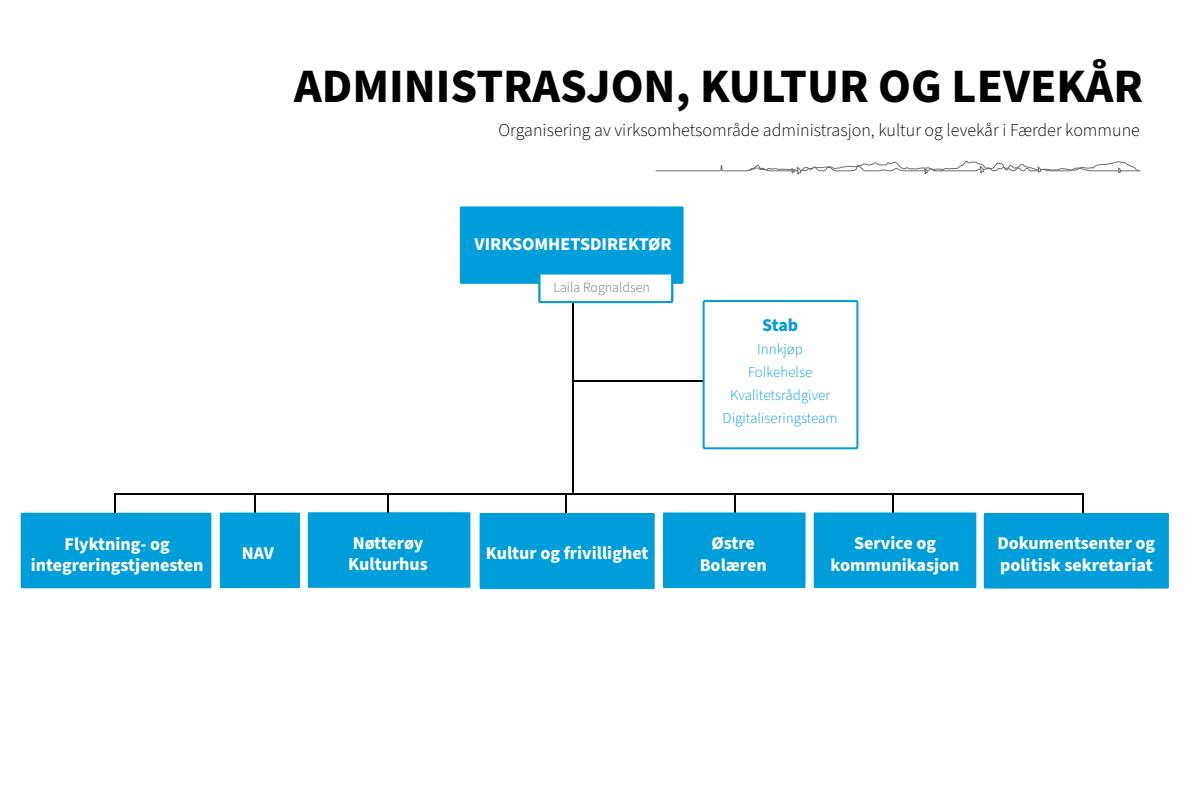
<style>
.page{position:relative;width:1191px;height:791px;background:#fff}
.page>*{position:absolute;margin:0;border:0;box-sizing:border-box;transform-origin:0 0}
.t1{font:700 48px "Source Sans Pro";color:#000}
.t2{font:700 18px/21.6px "Source Sans Pro";color:#fff;text-align:center}
.t3{font:300 18px "Source Sans Pro";color:#000}
.t4{font:700 18px "Source Sans Pro";color:#009ddb}
.t5{font:300 15px/23px "Source Sans Pro";color:#009ddb;text-align:center}
.t6{font:300 14px "Source Sans Pro";color:#6d6e71}
</style>
<div class="page">
<hr style="left:574px;top:380px;width:130px;height:1px;background:#000">
<hr style="left:114px;top:494px;width:1px;height:51px;background:#000">
<hr style="left:1082px;top:493px;width:1px;height:52px;background:#000">
<hr style="left:254px;top:493px;width:1px;height:52px;background:#000">
<hr style="left:573px;top:266px;width:1px;height:227px;background:#000">
<div style="left:460px;top:206px;width:223px;height:78px;background:#009ddb"></div>
<svg style="left:538px;top:274px;width:135px;height:29px"></svg>
<svg style="left:701px;top:300px;width:158px;height:150px"></svg>
<div style="left:220px;top:513px;width:80px;height:75px;background:#009ddb"></div>
<hr style="left:114px;top:493px;width:968px;height:1px;background:#000">
<div style="left:983px;top:513px;width:185px;height:75px;background:#009ddb"></div>
<hr style="left:565px;top:493px;width:1px;height:52px;background:#000">
<div style="left:479px;top:513px;width:175px;height:76px;background:#009ddb"></div>
<hr style="left:892px;top:493px;width:1px;height:52px;background:#000">
<div style="left:813px;top:512px;width:163px;height:76px;background:#009ddb"></div>
<hr style="left:734px;top:493px;width:1px;height:52px;background:#000">
<div style="left:663px;top:512px;width:142px;height:76px;background:#009ddb"></div>
<div style="left:308px;top:512px;width:162px;height:76px;background:#009ddb"></div>
<svg style="left:387px;top:494px;width:1px;height:18px"></svg>
<svg style="left:656px;top:160px;width:484px;height:15px"></svg>
<div style="left:21px;top:513px;width:190px;height:75px;background:#009ddb"></div>
<h1 class="t1" style="left:294px;top:53px;width:850px">ADMINISTRASJON, KULTUR OG LEVEKÅR</h1>
<p class="t3" style="left:498px;top:118px;width:643px">Organisering av virksomhetsområde administrasjon, kultur og levekår i Færder kommune</p>
<p class="t2" style="left:474px;top:233px;width:199px">VIRKSOMHETSDIREKTØR</p>
<p class="t6" style="left:553px;top:278px;width:98px">Laila Rognaldsen</p>
<p class="t4" style="left:762px;top:313px;width:38px">Stab</p>
<p class="t5" style="left:722px;top:338px;width:117px">Innkjøp<br>Folkehelse<br>Kvalitetsrådgiver<br>Digitaliseringsteam</p>
<p class="t2" style="left:31px;top:533px;width:174px">Flyktning- og integreringstjenesten</p>
<p class="t2" style="left:486px;top:543px;width:164px">Kultur og frivillighet</p>
<p class="t2" style="left:830px;top:533px;width:130px">Service og kommunikasjon</p>
<p class="t2" style="left:242px;top:543px;width:34px">NAV</p>
<p class="t2" style="left:699px;top:533px;width:69px">Østre<br>Bolæren</p>
<p class="t2" style="left:348px;top:532px;width:81px;text-align:left">Nøtterøy<br>Kulturhus</p>
<p class="t2" style="left:997px;top:533px;width:159px;text-align:left">Dokumentsenter og politisk sekretariat</p>
</div>
